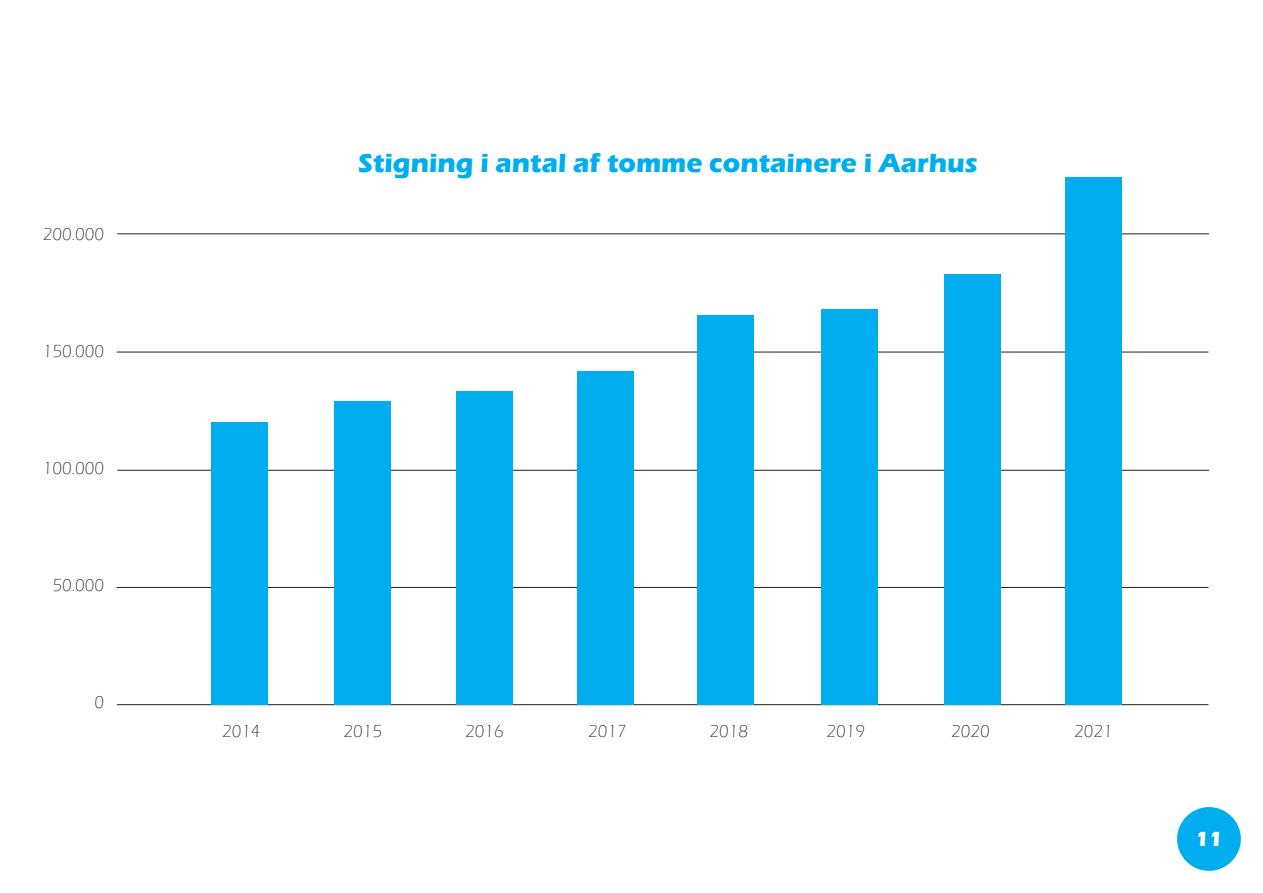
<style>
.page{position:relative;width:1263px;height:893px;background:#fff}
.page>*{position:absolute;margin:0;border:0;box-sizing:border-box;transform-origin:0 0}
.t1{font:700 27px "Eras ITC";color:#00aeef}
.t2{font:700 21px "Eras ITC";color:#fff}
.t3{font:300 18px "Eras ITC";color:#231f20}
</style>
<div class="page">
<hr style="left:117px;top:587px;width:1091px;height:1px;background:#231f20">
<hr style="left:117px;top:704px;width:1091px;height:1px;background:#231f20">
<hr style="left:117px;top:470px;width:1092px;height:1px;background:#231f20">
<hr style="left:117px;top:352px;width:1091px;height:1px;background:#231f20">
<hr style="left:117px;top:234px;width:1092px;height:1px;background:#231f20">
<div style="left:212px;top:423px;width:56px;height:282px;background:#00aeef"></div>
<div style="left:334px;top:401px;width:56px;height:304px;background:#00aeef"></div>
<div style="left:577px;top:371px;width:57px;height:333px;background:#00aeef"></div>
<div style="left:456px;top:392px;width:57px;height:313px;background:#00aeef"></div>
<div style="left:697px;top:315px;width:57px;height:389px;background:#00aeef"></div>
<div style="left:821px;top:309px;width:56px;height:396px;background:#00aeef"></div>
<div style="left:944px;top:274px;width:57px;height:430px;background:#00aeef"></div>
<div style="left:1065px;top:177px;width:57px;height:527px;background:#00aeef"></div>
<div style="left:1177px;top:807px;width:64px;height:64px;background:#00aeef;border-radius:50%"></div>
<p class="t3" style="left:43px;top:224px;width:63px">200.000</p>
<p class="t3" style="left:43px;top:341px;width:63px">150.000</p>
<p class="t3" style="left:43px;top:458px;width:63px">100.000</p>
<p class="t3" style="left:52px;top:575px;width:53px">50.000</p>
<p class="t3" style="left:95px;top:692px;width:11px">0</p>
<p class="t1" style="left:358px;top:147px;width:621px">Stigning i antal af tomme containere i Aarhus</p>
<p class="t3" style="left:222px;top:721px;width:40px">2014</p>
<p class="t3" style="left:344px;top:721px;width:40px">2015</p>
<p class="t3" style="left:465px;top:721px;width:40px">2016</p>
<p class="t3" style="left:588px;top:721px;width:40px">2017</p>
<p class="t3" style="left:710px;top:721px;width:40px">2018</p>
<p class="t3" style="left:827px;top:721px;width:40px">2019</p>
<p class="t3" style="left:951px;top:721px;width:40px">2020</p>
<p class="t3" style="left:1074px;top:721px;width:40px">2021</p>
<p class="t2" style="left:1195px;top:827px;width:29px">11</p>
</div>
